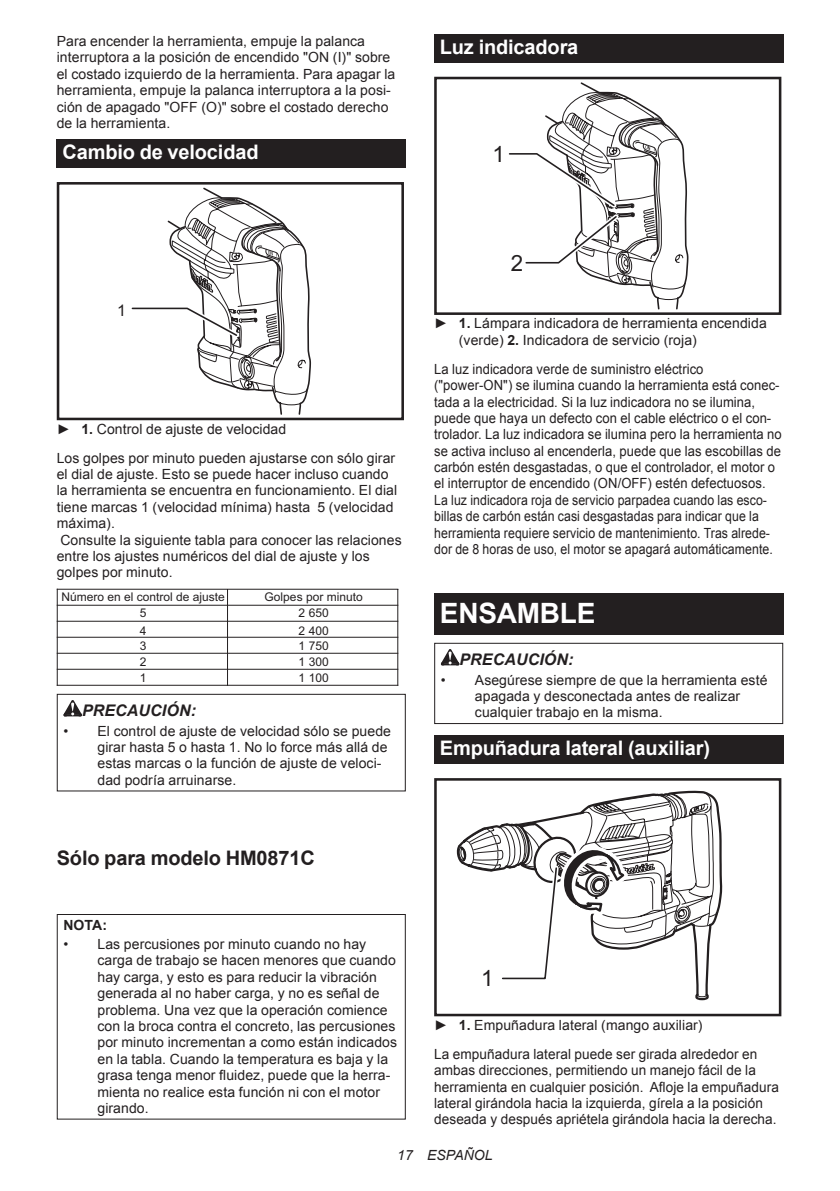
<style>
.page{position:relative;width:840px;height:1191px;background:#fff}
.page>*{position:absolute;margin:0;border:0;box-sizing:border-box;transform-origin:0 0}
.t1{font:700 28px "Arial";letter-spacing:-.01em;color:#fff}
.t2{font:22.4px "Arial";color:#231f20}
.t3{font:700 20px "Arial";letter-spacing:-.01em;color:#fff}
.t4{font:700 20px "Arial";letter-spacing:-.01em;color:#231f20}
.t5{font:italic 700 16px "Arial";letter-spacing:.005em;color:#231f20}
.t6{font:16px "Arial";color:#231f20}
.t7{font:14px/16.4px "Arial";letter-spacing:.005em;color:#231f20}
.t8{font:14px/16.4px "Arial";letter-spacing:.005em;color:#231f20;scale:.93 1}
.t9{font:italic 14px "Arial";letter-spacing:.005em;color:#231f20}
.t10{font:700 14px "Arial";color:#231f20}
.t11{font:12px/17.2px "Arial";color:#231f20}
.s1{font-weight:700}
</style>
<div class="page">
<div style="left:57px;top:139px;width:348px;height:29px;background:#231f20"></div>
<div style="left:57px;top:182px;width:347px;height:238px;border:3px solid #231f20"></div>
<svg style="left:131px;top:187px;width:180px;height:228px"></svg>
<hr style="left:57px;top:589px;width:1px;height:96px;background:#231f20">
<hr style="left:397px;top:589px;width:1px;height:96px;background:#231f20">
<hr style="left:57px;top:589px;width:340px;height:1px;background:#231f20">
<hr style="left:57px;top:605px;width:340px;height:1px;background:#231f20">
<hr style="left:57px;top:621px;width:340px;height:1px;background:#231f20">
<hr style="left:57px;top:637px;width:340px;height:1px;background:#231f20">
<hr style="left:57px;top:685px;width:340px;height:1px;background:#231f20">
<hr style="left:57px;top:653px;width:340px;height:1px;background:#231f20">
<hr style="left:57px;top:669px;width:340px;height:1px;background:#231f20">
<hr style="left:227px;top:589px;width:1px;height:96px;background:#231f20">
<svg style="left:63px;top:700px;width:19px;height:16px"></svg>
<div style="left:57px;top:694px;width:348px;height:97px;border:1px solid #231f20"></div>
<div style="left:57px;top:914px;width:348px;height:205px;border:1px solid #231f20"></div>
<div style="left:434px;top:34px;width:348px;height:29px;background:#231f20"></div>
<div style="left:434px;top:77px;width:347px;height:238px;border:3px solid #231f20"></div>
<svg style="left:508px;top:82px;width:181px;height:228px"></svg>
<div style="left:434px;top:593px;width:348px;height:42px;background:#231f20"></div>
<svg style="left:440px;top:649px;width:19px;height:16px"></svg>
<div style="left:434px;top:643px;width:348px;height:81px;border:1px solid #231f20"></div>
<div style="left:434px;top:735px;width:348px;height:29px;background:#231f20"></div>
<div style="left:434px;top:778px;width:347px;height:238px;border:3px solid #231f20"></div>
<svg style="left:456px;top:790px;width:267px;height:211px"></svg>
<p class="t7" style="left:57px;top:33px;width:340px">Para encender la herramienta, empuje la palanca interruptora a la posición de encendido "ON (I)" sobre el costado izquierdo de la herramienta. Para apagar la herramienta, empuje la palanca interruptora a la posi&shy;ción de apagado "OFF (O)" sobre el costado derecho de la herramienta.</p>
<h3 class="t3" style="left:62px;top:139px;width:197px">Cambio de velocidad</h3>
<h3 class="t3" style="left:439px;top:34px;width:140px">Luz indicadora</h3>
<h2 class="t2" style="left:492px;top:139px;width:14px">1</h2>
<p class="t6" style="left:117px;top:299px;width:10px">1</p>
<p class="t7" style="left:57px;top:414px;width:340px;line-height:28.8px">► <span class="s1">1.</span> Control de ajuste de velocidad<br>Los golpes por minuto pueden ajustarse con sólo girar</p>
<p class="t7" style="left:57px;top:466px;width:346px">el dial de ajuste. Esto se puede hacer incluso cuando la herramienta se encuentra en funcionamiento. El dial tiene marcas 1 (velocidad mínima) hasta 5 (velocidad máxima).<br>Consulte la siguiente tabla para conocer las relaciones entre los ajustes numéricos del dial de ajuste y los golpes por minuto.</p>
<p class="t11" style="left:61px;top:588px;width:165px">Número en el control de ajuste</p>
<p class="t11" style="left:264px;top:588px;width:100px">Golpes por minuto</p>
<p class="t11" style="left:140px;top:604px;width:8px">5<br>4</p>
<p class="t11" style="left:140px;top:637px;width:8px;line-height:16.4px">3<br>2</p>
<p class="t11" style="left:140px;top:669px;width:8px">1</p>
<p class="t11" style="left:298px;top:604px;width:32px">2 650<br>2 400</p>
<p class="t11" style="left:298px;top:637px;width:32px;line-height:16.4px">1 750<br>1 300</p>
<p class="t11" style="left:298px;top:669px;width:32px">1 100</p>
<p class="t5" style="left:82px;top:700px;width:115px">PRECAUCIÓN:</p>
<p class="t7" style="left:97px;top:722px;width:295px;text-indent:-34px">• El control de ajuste de velocidad sólo se puede girar hasta 5 o hasta 1. No lo force más allá de estas marcas o la función de ajuste de veloci&shy;dad podría arruinarse.</p>
<h3 class="t4" style="left:57px;top:844px;width:259px">Sólo para modelo HM0871C</h3>
<p class="t10" style="left:63px;top:915px;width:45px">NOTA:</p>
<p class="t7" style="left:97px;top:936px;width:301px;text-indent:-34px">• Las percusiones por minuto cuando no hay carga de trabajo se hacen menores que cuando hay carga, y esto es para reducir la vibración generada al no haber carga, y no es señal de problema. Una vez que la operación comience con la broca contra el concreto, las percusiones por minuto incrementan a como están indicados en la tabla. Cuando la temperatura es baja y la grasa tenga menor fluidez, puede que la herra&shy;mienta no realice esta función ni con el motor girando.</p>
<h2 class="t2" style="left:510px;top:248px;width:14px">2</h2>
<p class="t7" style="left:458px;top:315px;width:309px;text-indent:-25px">► <span class="s1">1.</span> Lámpara indicadora de herramienta encendida (verde) <span class="s1">2.</span> Indicadora de servicio (roja)</p>
<p class="t8" style="left:434px;top:361px;width:375px">La luz indicadora verde de suministro eléctrico ("power-ON") se ilumina cuando la herramienta está conec&shy;tada a la electricidad. Si la luz indicadora no se ilumina, puede que haya un defecto con el cable eléctrico o el con&shy;trolador. La luz indicadora se ilumina pero la herramienta no se activa incluso al encenderla, puede que las escobillas de carbón estén desgastadas, o que el controlador, el motor o el interruptor de encendido (ON/OFF) estén defectuosos.<br>La luz indicadora roja de servicio parpadea cuando las esco&shy;billas de carbón están casi desgastadas para indicar que la herramienta requiere servicio de mantenimiento. Tras alrede&shy;dor de 8 horas de uso, el motor se apagará automáticamente.</p>
<h1 class="t1" style="left:439px;top:595px;width:157px">ENSAMBLE</h1>
<p class="t5" style="left:459px;top:649px;width:115px">PRECAUCIÓN:</p>
<p class="t7" style="left:474px;top:671px;width:294px;text-indent:-34px">• Asegúrese siempre de que la herramienta esté apagada y desconectada antes de realizar cualquier trabajo en la misma.</p>
<h3 class="t3" style="left:439px;top:735px;width:271px">Empuñadura lateral (auxiliar)</h3>
<h2 class="t2" style="left:481px;top:963px;width:14px">1</h2>
<p class="t7" style="left:434px;top:1010px;width:324px;line-height:28.8px">► <span class="s1">1.</span> Empuñadura lateral (mango auxiliar)<br>La empuñadura lateral puede ser girada alrededor en</p>
<p class="t7" style="left:434px;top:1062px;width:346px">ambas direcciones, permitiendo un manejo fácil de la herramienta en cualquier posición. Afloje la empuñadura lateral girándola hacia la izquierda, gírela a la posición deseada y después apriétela girándola hacia la derecha.</p>
<p class="t9" style="left:397px;top:1146px;width:97px">17 ESPAÑOL</p>
</div>
